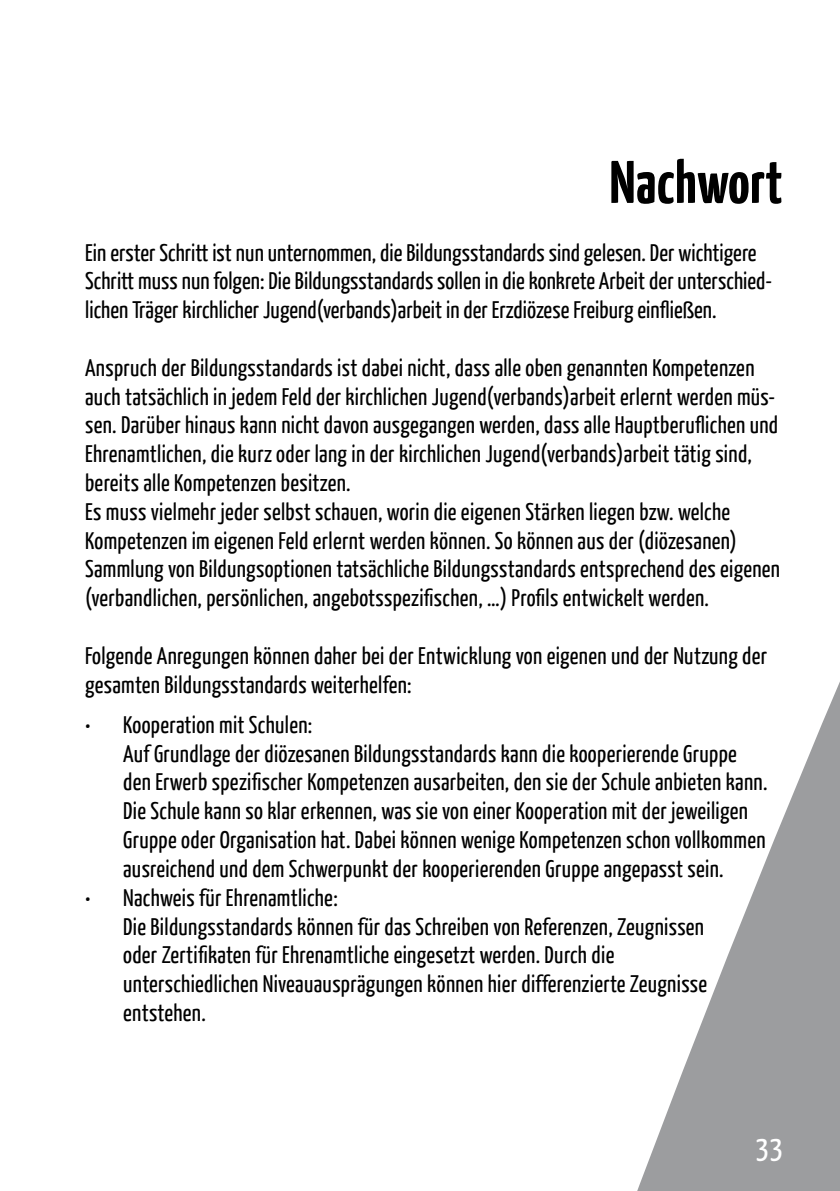
<style>
.page{position:relative;width:840px;height:1191px;background:#fff}
.page>*{position:absolute;margin:0;border:0;box-sizing:border-box;transform-origin:0 0}
.t1{font:700 60px "BDKJ";color:#000}
.t2{font:32px "BDKJ";color:#fff}
.t3{font:24px/28.8px "BDKJ";color:#000}
</style>
<div class="page">
<svg style="left:637px;top:684px;width:202px;height:507px;fill:#9c9d9f"></svg>
<h1 class="t1" style="left:609px;top:143px;width:175px">Nachwort</h1>
<p class="t3" style="left:85px;top:237px;width:688px">Ein erster Schritt ist nun unternommen, die Bildungsstandards sind gelesen. Der wichtigere<br>Schritt muss nun folgen: Die Bildungsstandards sollen in die konkrete Arbeit der unterschied&shy;lichen Träger kirchlicher Jugend(verbands)arbeit in der Erzdiözese Freiburg einfließen.</p>
<p class="t3" style="left:85px;top:352px;width:696px">Anspruch der Bildungsstandards ist dabei nicht, dass alle oben genannten Kompetenzen auch tatsächlich in jedem Feld der kirchlichen Jugend(verbands)arbeit erlernt werden müs&shy;sen. Darüber hinaus kann nicht davon ausgegangen werden, dass alle Hauptberuflichen und Ehrenamtlichen, die kurz oder lang in der kirchlichen Jugend(verbands)arbeit tätig sind, bereits alle Kompetenzen besitzen.<br>Es muss vielmehr jeder selbst schauen, worin die eigenen Stärken liegen bzw. welche Kompetenzen im eigenen Feld erlernt werden können. So können aus der (diözesanen)<br>Sammlung von Bildungsoptionen tatsächliche Bildungsstandards entsprechend des eigenen (verbandlichen, persönlichen, angebotsspezifischen, …) Profils entwickelt werden.</p>
<p class="t3" style="left:85px;top:640px;width:683px">Folgende Anregungen können daher bei der Entwicklung von eigenen und der Nutzung der gesamten Bildungsstandards weiterhelfen:</p>
<p class="t3" style="left:123px;top:709px;width:645px;text-indent:-38px">• Kooperation mit Schulen:<br>Auf Grundlage der diözesanen Bildungsstandards kann die kooperierende Gruppe den Erwerb spezifischer Kompetenzen ausarbeiten, den sie der Schule anbieten kann.<br>Die Schule kann so klar erkennen, was sie von einer Kooperation mit der jeweiligen Gruppe oder Organisation hat. Dabei können wenige Kompetenzen schon vollkommen ausreichend und dem Schwerpunkt der kooperierenden Gruppe angepasst sein.</p>
<p class="t3" style="left:123px;top:882px;width:585px;text-indent:-38px">• Nachweis für Ehrenamtliche:<br>Die Bildungsstandards können für das Schreiben von Referenzen, Zeugnissen oder Zertifikaten für Ehrenamtliche eingesetzt werden. Durch die unterschiedlichen Niveauausprägungen können hier differenzierte Zeugnisse entstehen.</p>
<h2 class="t2" style="left:755px;top:1126px;width:14px">33</h2>
</div>
